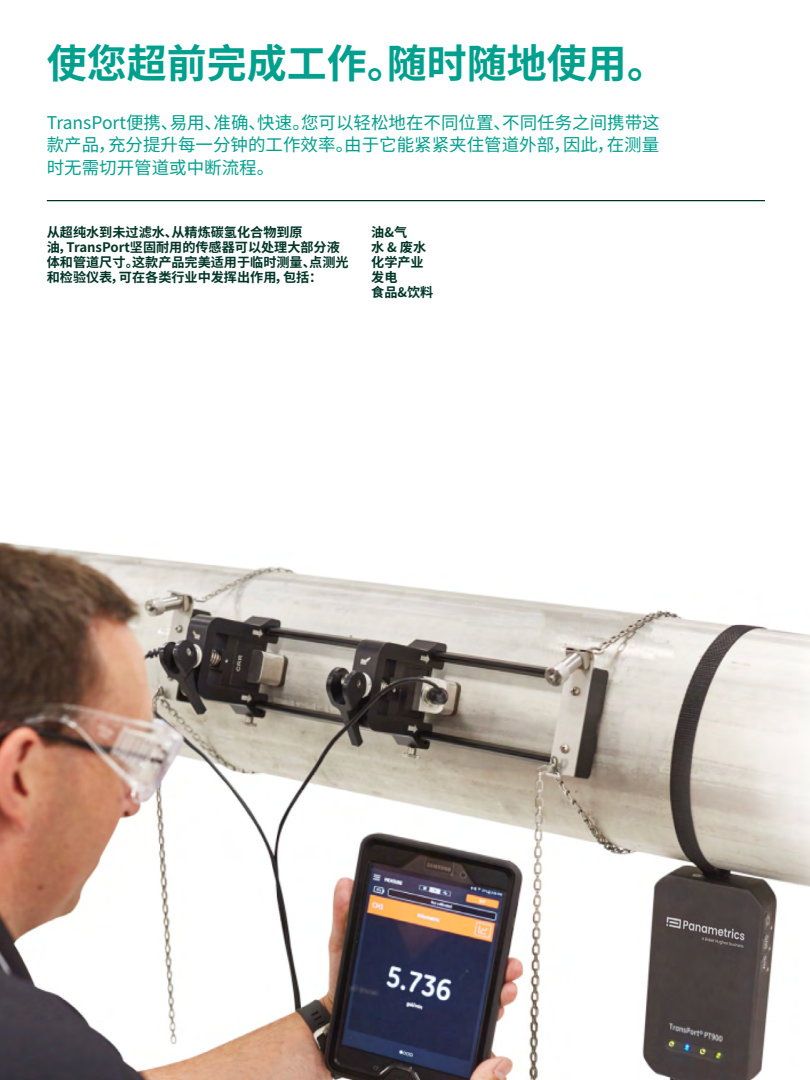
<style>
.page{position:relative;width:810px;height:1080px;background:#fff}
.page>*{position:absolute;margin:0;border:0;box-sizing:border-box;transform-origin:0 0}
.t1{font:700 40px "Noto Sans SC";color:#00a08e}
.t2{font:17.5px/22.5px "Noto Sans SC";color:#00a08e;text-align:justify}
.t3{font:700 13.12px/15px "Noto Sans SC";color:#003525}
</style>
<div class="page">
<img style="left:0;top:542px;width:810px;height:538px">
<hr style="left:47px;top:200px;width:718px;height:1px;background:#003525">
<h1 class="t1" style="left:47px;top:41px;width:622px">使您超前完成工作。随时随地使用。</h1>
<h2 class="t2" style="left:47px;top:111px;width:614px">TransPort便携、易用、准确、快速。您可以轻松地在不同位置、不同任务之间携带这款产品，充分提升每一分钟的工作效率。由于它能紧紧夹住管道外部，因此，在测量时无需切开管道或中断流程。</h2>
<p class="t3" style="left:47px;top:225px;width:303px">从超纯水到未过滤水、从精炼碳氢化合物到原<br>油，TransPort坚固耐用的传感器可以处理大部分液体和管道尺寸。这款产品完美适用于临时测量、点测光和检验仪表，可在各类行业中发挥出作用，包括：</p>
<p class="t3" style="left:371px;top:225px;width:64px">油&amp;气<br>水 &amp; 废水化学产业发电<br>食品&amp;饮料</p>
</div>
